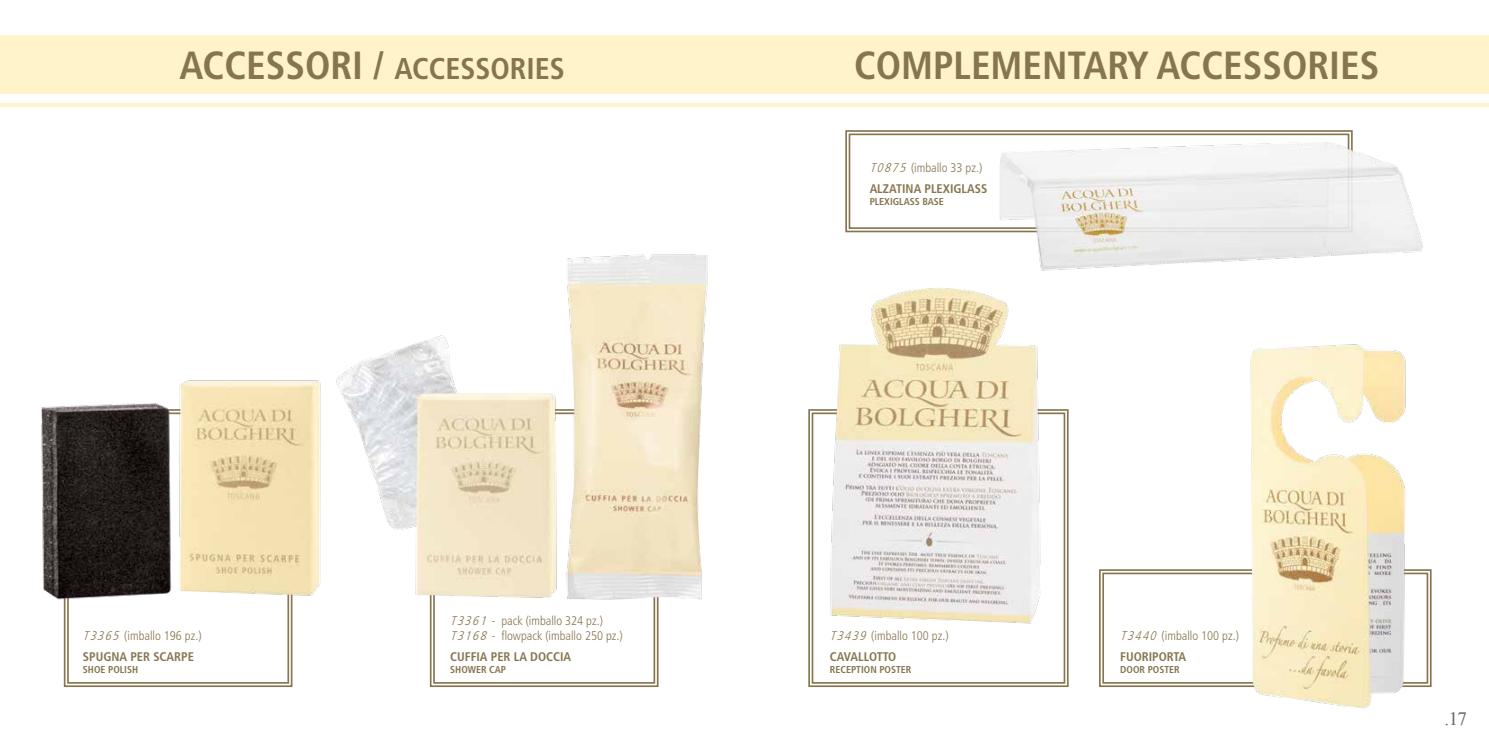
<style>
.page{position:relative;width:1489px;height:745px;background:#fff}
.page>*{position:absolute;margin:0;border:0;box-sizing:border-box;transform-origin:0 0}
.t1{font:700 condensed 39.25px "Frutiger";color:#86754f}
.t2{font:700 condensed 30px "Frutiger";color:#86754f}
.t3{font:18.75px "Times New Roman";color:#636466}
.t4{font:300 condensed 12.5px/21.2px "Frutiger";color:#86754f}
.t5{font:700 condensed 12.5px/21.2px "Frutiger";color:#86754f}
.t6{font:700 condensed 10px "Frutiger";color:#86754f}
.s1{font-size:39.25px}
.s2{font-weight:300;font-style:italic}
.s3{font-weight:300}
.s4{font-style:italic}
.s5{font-weight:700}
</style>
<div class="page">
<svg style="left:63px;top:627px;width:230px;height:60px"></svg>
<svg style="left:429px;top:610px;width:230px;height:77px"></svg>
<svg style="left:808px;top:409px;width:261px;height:278px"></svg>
<div style="left:811px;top:412px;width:254px;height:271px;border:2px solid #86754f"></div>
<svg style="left:1099px;top:569px;width:333px;height:118px"></svg>
<div style="left:1102px;top:572px;width:325px;height:111px;border:2px solid #86754f"></div>
<svg style="left:845px;top:130px;width:129px;height:103px"></svg>
<div style="left:848px;top:133px;width:501px;height:96px;border:2px solid #86754f"></div>
<div style="left:0;top:35px;width:1488px;height:58px;background:#fff3c9"></div>
<hr style="left:0;top:103px;width:1488px;height:3px;background:#ffefb4">
<img style="left:546px;top:254px;width:162px;height:361px">
<img style="left:350px;top:321px;width:229px;height:289px">
<img style="left:41px;top:370px;width:309px;height:257px">
<img style="left:821px;top:288px;width:227px;height:339px">
<img style="left:1234px;top:344px;width:183px;height:365px">
<img style="left:974px;top:93px;width:474px;height:215px">
<h2 class="t2" style="left:179px;top:51px;width:387px"><span class="s1">ACCESSORI /</span> ACCESSORIES</h2>
<h1 class="t1" style="left:854px;top:42px;width:324px">COMPLEMENTARY ACCESS</h1>
<h1 class="t1" style="left:1281px;top:42px;width:44px">ORIES</h1>
<p class="t5" style="left:869px;top:156px;width:119px"><span class="s2">T0875</span> <span class="s3">(imballo 33 pz.)<br></span>ALZATINA PLEXIGLASS</p>
<p class="t6" style="left:869px;top:195px;width:76px">PLEXIGLASS BASE</p>
<p class="t4" style="left:83px;top:624px;width:120px"><span class="s4">T3365</span> (imballo 196 pz.)<br><span class="s5">SPUGNA PER SCARPE</span></p>
<p class="t6" style="left:83px;top:663px;width:57px">SHOE POLISH</p>
<p class="t4" style="left:450px;top:613px;width:174px;line-height:15px"><span class="s4">T3361</span> - pack (imballo 324 pz.)<br><span class="s4">T3168</span> - flowpack (imballo 250 pz.)</p>
<p class="t5" style="left:450px;top:646px;width:122px">CUFFIA PER LA DOCCIA</p>
<p class="t6" style="left:450px;top:663px;width:57px">SHOWER CAP</p>
<p class="t4" style="left:830px;top:624px;width:120px"><span class="s4">T3439</span> (imballo 100 pz.)<br><span class="s5">CAVALLOTTO</span></p>
<p class="t6" style="left:830px;top:663px;width:83px">RECEPTION POSTER</p>
<p class="t4" style="left:1120px;top:624px;width:120px"><span class="s4">T3440</span> (imballo 100 pz.)<br><span class="s5">FUORIPORTA</span></p>
<p class="t6" style="left:1120px;top:663px;width:61px">DOOR POSTER</p>
<h3 class="t3" style="left:1444px;top:705px;width:24px">.17</h3>
</div>
